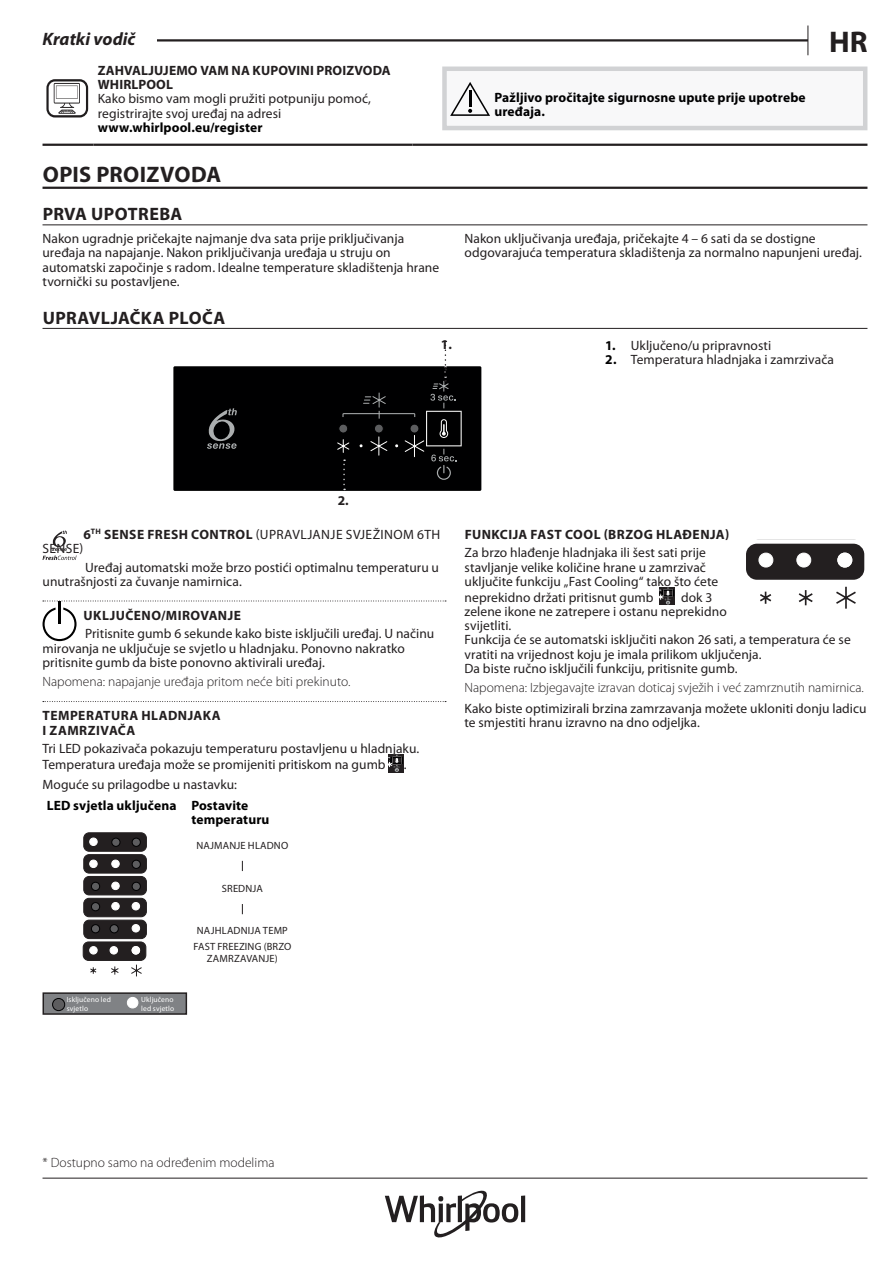
<style>
.page{position:relative;width:893px;height:1263px;background:#fff}
.page>*{position:absolute;margin:0;border:0;box-sizing:border-box;transform-origin:0 0}
.t1{font:700 30px "Myriad Pro";color:#231f20}
.t2{font:700 22.5px "Myriad Pro";letter-spacing:.015em;color:#231f20}
.t3{font:700 18px "Myriad Pro";letter-spacing:.015em;color:#231f20}
.t4{font:italic 700 18px "Myriad Pro";color:#231f20}
.t5{font:13.5px/14.2px "Myriad Pro";color:#231f20}
.t6{font:300 13.5px "Myriad Pro";color:#231f20}
.t7{font:700 13.5px/14.2px "Myriad Pro";letter-spacing:.025em;color:#231f20}
.t8{font:700 13.5px/14.2px "Myriad Pro";letter-spacing:.01em;color:#000001}
.t9{font:13.5px/14.2px "Myriad Pro";letter-spacing:.03em;color:#231f20}
.t10{font:10.5px/15.6px "Myriad Pro";letter-spacing:.015em;color:#231f20;text-align:center}
.t11{font:7.5px/9px "Myriad Pro";letter-spacing:.02em;color:#fff}
.s1{font-weight:700;color:#000001}
.s2{font-weight:700}
</style>
<div class="page">
<hr style="left:43px;top:1178px;width:824px;height:1px;background:#231f20">
<svg style="left:807px;top:26px;width:1px;height:29px"></svg>
<hr style="left:43px;top:39px;width:765px;height:3px;background:#231f20">
<div style="left:43px;top:26px;width:114px;height:19px;background:#fff"></div>
<hr style="left:521px;top:1195px;width:4px;height:27px;background:#231f20">
<svg style="left:385px;top:1191px;width:133px;height:46px"></svg>
<hr style="left:43px;top:187px;width:824px;height:2px;background:#231f20">
<hr style="left:43px;top:225px;width:824px;height:1px;background:#231f20">
<hr style="left:43px;top:144px;width:51px;height:2px;background:#231f20">
<hr style="left:94px;top:144px;width:318px;height:2px;background:#231f20">
<hr style="left:412px;top:144px;width:455px;height:2px;background:#231f20">
<svg style="left:46px;top:79px;width:42px;height:38px"></svg>
<div style="left:444px;top:69px;width:421px;height:59px;background:#f8f8f9"></div>
<div style="left:442px;top:67px;width:425px;height:63px;border:4px solid #d1d2d4"></div>
<svg style="left:450px;top:82px;width:40px;height:34px"></svg>
<hr style="left:43px;top:328px;width:824px;height:1px;background:#231f20">
<div style="left:173px;top:366px;width:308px;height:125px;background:#000001"></div>
<svg style="left:207px;top:408px;width:30px;height:41px"></svg>
<svg style="left:43px;top:701px;width:403px;height:1px"></svg>
<svg style="left:43px;top:530px;width:34px;height:30px"></svg>
<svg style="left:43px;top:601px;width:403px;height:40px"></svg>
<hr style="left:58px;top:602px;width:3px;height:22px;background:#000">
<svg style="left:389px;top:754px;width:15px;height:18px"></svg>
<div style="left:84px;top:833px;width:62px;height:18px;background:#231f20;border-radius:5px"></div>
<div style="left:83px;top:832px;width:64px;height:20px;border:1px solid #231f20;border-radius:5px"></div>
<div style="left:84px;top:855px;width:62px;height:18px;background:#231f20;border-radius:5px"></div>
<div style="left:83px;top:854px;width:64px;height:19px;border:1px solid #231f20;border-radius:5px"></div>
<div style="left:84px;top:876px;width:62px;height:19px;background:#231f20;border-radius:5px"></div>
<div style="left:83px;top:876px;width:64px;height:19px;border:1px solid #231f20;border-radius:5px"></div>
<div style="left:84px;top:898px;width:62px;height:19px;background:#231f20;border-radius:5px"></div>
<div style="left:83px;top:898px;width:64px;height:19px;border:1px solid #231f20;border-radius:5px"></div>
<svg style="left:83px;top:904px;width:64px;height:72px"></svg>
<div style="left:108px;top:882px;width:14px;height:7px;border:1px solid #231f20;border-radius:3px"></div>
<svg style="left:85px;top:838px;width:37px;height:29px"></svg>
<div style="left:89px;top:946px;width:8px;height:8px;background:#fff;border:1px solid #fff;border-radius:50%"></div>
<div style="left:110px;top:946px;width:8px;height:8px;background:#fff;border:1px solid #fff;border-radius:50%"></div>
<div style="left:132px;top:924px;width:8px;height:8px;background:#fff;border:1px solid #fff;border-radius:50%"></div>
<div style="left:112px;top:902px;width:7px;height:8px;background:#fff;border:1px solid #fff;border-radius:50%"></div>
<div style="left:132px;top:902px;width:8px;height:8px;background:#fff;border:1px solid #fff;border-radius:50%"></div>
<div style="left:112px;top:882px;width:7px;height:8px;background:#fff;border:1px solid #fff;border-radius:50%"></div>
<div style="left:89px;top:860px;width:8px;height:8px;background:#fff;border:1px solid #fff;border-radius:50%"></div>
<div style="left:112px;top:860px;width:7px;height:8px;background:#fff;border:1px solid #fff;border-radius:50%"></div>
<div style="left:89px;top:838px;width:8px;height:8px;background:#fff;border:1px solid #fff;border-radius:50%"></div>
<div style="left:132px;top:882px;width:9px;height:9px;background:#5d5d5f;border:1px solid #000001;border-radius:50%"></div>
<div style="left:91px;top:902px;width:9px;height:9px;background:#5d5d5f;border:1px solid #000001;border-radius:50%"></div>
<div style="left:110px;top:924px;width:9px;height:9px;background:#5d5d5f;border:1px solid #000001;border-radius:50%"></div>
<div style="left:91px;top:924px;width:9px;height:9px;background:#5d5d5f;border:1px solid #000001;border-radius:50%"></div>
<div style="left:91px;top:882px;width:9px;height:9px;background:#5d5d5f;border:1px solid #000001;border-radius:50%"></div>
<div style="left:132px;top:860px;width:9px;height:9px;background:#5d5d5f;border:1px solid #000001;border-radius:50%"></div>
<div style="left:132px;top:838px;width:9px;height:9px;background:#5d5d5f;border:1px solid #000001;border-radius:50%"></div>
<div style="left:112px;top:838px;width:8px;height:9px;background:#5d5d5f;border:1px solid #000001;border-radius:50%"></div>
<div style="left:132px;top:946px;width:8px;height:8px;background:#fff;border:1px solid #fff;border-radius:50%"></div>
<div style="left:43px;top:993px;width:143px;height:21px;background:#808285"></div>
<div style="left:43px;top:992px;width:144px;height:23px;border:1px solid #231f20"></div>
<div style="left:123px;top:997px;width:25px;height:12px;border:1px solid #808285;border-radius:5px"></div>
<div style="left:52px;top:998px;width:13px;height:13px;background:#5d5d5f;border:1px solid #000001;border-radius:50%"></div>
<div style="left:127px;top:997px;width:11px;height:11px;background:#fff;border:1px solid #fff;border-radius:50%"></div>
<svg style="left:660px;top:587px;width:15px;height:18px"></svg>
<svg style="left:746px;top:543px;width:119px;height:66px"></svg>
<div style="left:758px;top:553px;width:15px;height:14px;background:#fff;border:1px solid #fff;border-radius:50%"></div>
<div style="left:796px;top:553px;width:15px;height:14px;background:#fff;border:1px solid #fff;border-radius:50%"></div>
<div style="left:837px;top:553px;width:15px;height:14px;background:#fff;border:1px solid #fff;border-radius:50%"></div>
<svg style="left:336px;top:341px;width:131px;height:149px"></svg>
<h3 class="t4" style="left:43px;top:28px;width:94px">Kratki vodič</h3>
<h1 class="t1" style="left:829px;top:22px;width:40px">HR</h1>
<p class="t7" style="left:98px;top:63px;width:294px">ZAHVALJUJEMO VAM NA KUPOVINI PROIZVODA<br>WHIRLPOOL</p>
<p class="t5" style="left:98px;top:92px;width:275px">Kako bismo vam mogli pružiti potpuniju pomoć, registrirajte svoj uređaj na adresi</p>
<p class="t8" style="left:98px;top:120px;width:166px">www.whirlpool.eu/register</p>
<p class="t8" style="left:494px;top:90px;width:313px">Pažljivo pročitajte sigurnosne upute prije upotrebe uređaja.</p>
<h2 class="t2" style="left:43px;top:160px;width:180px">OPIS PROIZVODA</h2>
<h3 class="t3" style="left:43px;top:203px;width:141px">PRVA UPOTREBA</h3>
<p class="t5" style="left:43px;top:231px;width:398px">Nakon ugradnje pričekajte najmanje dva sata prije priključivanja uređaja na napajanje. Nakon priključivanja uređaja u struju on automatski započinje s radom. Idealne temperature skladištenja hrane tvornički su postavljene.</p>
<p class="t5" style="left:465px;top:231px;width:399px">Nakon uključivanja uređaja, pričekajte 4 – 6 sati da se dostigne odgovarajuća temperatura skladištenja za normalno napunjeni uređaj.</p>
<h3 class="t3" style="left:43px;top:306px;width:184px">UPRAVLJAČKA PLOČA</h3>
<p class="t5" style="left:605px;top:338px;width:167px"><span class="s1">1.</span> Uključeno/u pripravnosti</p>
<p class="t5" style="left:605px;top:352px;width:230px"><span class="s1">2.</span> Temperatura hladnjaka i zamrzivača</p>
<p class="t7" style="left:441px;top:337px;width:13px">1.</p>
<p class="t7" style="left:338px;top:492px;width:13px">2.</p>
<p class="t9" style="left:43px;top:527px;width:399px;text-indent:41px"><span class="s2">6</span><sup>TH</sup> <span class="s2">SENSE FRESH CONTROL</span> (UPRAVLJANJE SVJEŽINOM 6TH<br>SENSE)</p>
<p class="t5" style="left:43px;top:560px;width:398px;text-indent:43px">Uređaj automatski može brzo postići optimalnu temperaturu u unutrašnjosti za čuvanje namirnica.</p>
<p class="t7" style="left:84px;top:608px;width:159px">UKLJUČENO/MIROVANJE</p>
<p class="t5" style="left:43px;top:626px;width:393px;text-indent:43px">Pritisnite gumb 6 sekunde kako biste isključili uređaj. U načinu mirovanja ne uključuje se svjetlo u hladnjaku. Ponovno nakratko pritisnite gumb da biste ponovno aktivirali uređaj.</p>
<p class="t6" style="left:43px;top:674px;width:309px">Napomena: napajanje uređaja pritom neće biti prekinuto.</p>
<p class="t7" style="left:43px;top:708px;width:180px">TEMPERATURA HLADNJAKA<br>I ZAMRZIVAČA</p>
<p class="t5" style="left:43px;top:741px;width:378px;line-height:15.8px">Tri LED pokazivača pokazuju temperaturu postavljenu u hladnjaku.<br>Temperatura uređaja može se promijeniti pritiskom na gumb</p>
<p class="t5" style="left:404px;top:757px;width:4px">.</p>
<p class="t5" style="left:43px;top:777px;width:196px">Moguće su prilagodbe u nastavku:</p>
<p class="t8" style="left:191px;top:797px;width:80px;text-indent:-145px">LED svjetla uključena Postavite temperaturu</p>
<p class="t10" style="left:196px;top:838px;width:93px">NAJMANJE HLADNO</p>
<p class="t10" style="left:222px;top:880px;width:42px">SREDNJA</p>
<p class="t10" style="left:193px;top:923px;width:100px">NAJHLADNIJA TEMP<br>FAST FREEZING (BRZO</p>
<p class="t10" style="left:207px;top:951px;width:72px">ZAMRZAVANJE)</p>
<p class="t11" style="left:67px;top:995px;width:46px">Isključeno led svjetlo</p>
<p class="t11" style="left:141px;top:994px;width:35px">Uključeno led svjetlo</p>
<p class="t7" style="left:465px;top:527px;width:266px">FUNKCIJA FAST COOL (BRZOG HLAĐENJA)</p>
<p class="t5" style="left:465px;top:545px;width:255px">Za brzo hlađenje hladnjaka ili šest sati prije stavljanje velike količine hrane u zamrzivač uključite funkciju „Fast Cooling“ tako što ćete</p>
<p class="t5" style="left:465px;top:590px;width:190px">neprekidno držati pritisnut gumb</p>
<p class="t5" style="left:465px;top:590px;width:388px;text-indent:216px">dok 3<br>zelene ikone ne zatrepere i ostanu neprekidno<br>svijetliti.<br>Funkcija će se automatski isključiti nakon 26 sati, a temperatura će se vratiti na vrijednost koju je imala prilikom uključenja.<br>Da biste ručno isključili funkciju, pritisnite gumb.</p>
<p class="t6" style="left:465px;top:680px;width:401px">Napomena: Izbjegavajte izravan doticaj svježih i već zamrznutih namirnica.</p>
<p class="t5" style="left:465px;top:701px;width:404px">Kako biste optimizirali brzina zamrzavanja možete ukloniti donju ladicu te smjestiti hranu izravno na dno odjeljka.</p>
<p class="t6" style="left:43px;top:1155px;width:233px">* Dostupno samo na određenim modelima</p>
</div>
